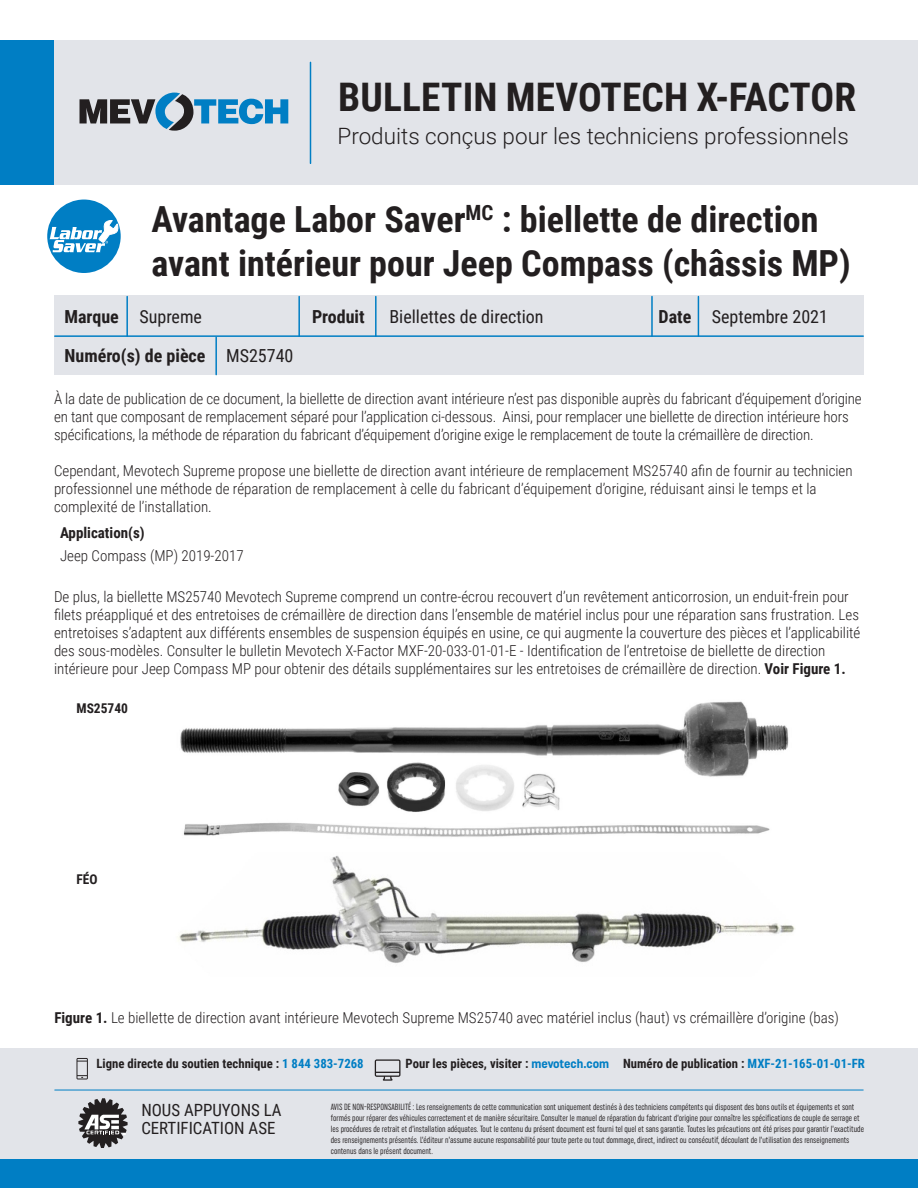
<style>
.page{position:relative;width:918px;height:1188px;background:#fff}
.page>*{position:absolute;margin:0;border:0;box-sizing:border-box;transform-origin:0 0}
.t1{font:700 39.3px "Roboto Condensed";letter-spacing:.005em;color:#231f20}
.t2{font:700 36px/43.5px "Roboto Condensed";color:#231f20}
.t3{font:300 22.5px "Roboto";color:#231f20}
.t4{font:18px "Roboto Condensed";color:#231f20}
.t5{font:700 18px "Roboto Condensed";color:#231f20}
.t6{font:16.8px "Roboto Condensed";color:#231f20}
.Basic_Body{font:300 15px/18px "Roboto Condensed";color:#231f20}
.Basic_Body-2{font:700 15px "Roboto Condensed";color:#231f20}
.Basic_Body-3{font:700 13.5px "Roboto Condensed";color:#231f20}
.t7{font:700 12.75px "Roboto Condensed";color:#231f20}
.t8{font:extra-condensed 9px/10.8px "Uniform";color:#231f20}
.s1{font-weight:700}
.s2{font-weight:400}
.s3{color:#007ec4}
.s4{font-family:"Uniform Condensed";color:#007ec4}
</style>
<div class="page">
<div style="left:54px;top:296px;width:810px;height:79px;background:#e2e4e9"></div>
<hr style="left:298px;top:297px;width:2px;height:39px;background:#007ec4">
<hr style="left:651px;top:297px;width:2px;height:39px;background:#007ec4">
<hr style="left:375px;top:297px;width:2px;height:39px;background:#007ec4">
<hr style="left:698px;top:297px;width:1px;height:39px;background:#007ec4">
<hr style="left:126px;top:297px;width:2px;height:39px;background:#007ec4">
<hr style="left:55px;top:335px;width:808px;height:2px;background:#007ec4">
<hr style="left:215px;top:337px;width:2px;height:38px;background:#007ec4">
<div style="left:44px;top:40px;width:874px;height:145px;background:#e2e4e9"></div>
<div style="left:0;top:40px;width:54px;height:145px;background:#007ec4"></div>
<hr style="left:310px;top:62px;width:1px;height:101px;background:#007ec4">
<svg style="left:80px;top:93px;width:208px;height:38px"></svg>
<div style="left:47px;top:200px;width:74px;height:73px;background:#007ec4;border-radius:50%"></div>
<svg style="left:49px;top:220px;width:70px;height:32px"></svg>
<div style="left:0;top:1049px;width:918px;height:139px;background:#e2e4e9"></div>
<div style="left:0;top:1160px;width:918px;height:28px;background:#007ec4"></div>
<svg style="left:78px;top:1098px;width:50px;height:50px"></svg>
<svg style="left:76px;top:1058px;width:12px;height:21px"></svg>
<svg style="left:375px;top:1059px;width:25px;height:22px"></svg>
<hr style="left:55px;top:1090px;width:808px;height:1px;background:#007ec4">
<img style="left:180px;top:701px;width:609px;height:136px">
<img style="left:178px;top:855px;width:617px;height:108px">
<p class="t1" style="left:338px;top:70px;width:520px">BULLETIN MEVOTECH X-FACTOR</p>
<p class="t3" style="left:338px;top:120px;width:513px">Produits conçus pour les techniciens professionnels</p>
<p class="t2" style="left:151px;top:196px;width:701px">Avantage Labor Saver<sup>MC</sup> : biellette de direction avant intérieur pour Jeep Compass (châssis MP)</p>
<p class="t4" style="left:64px;top:304px;width:139px"><span class="s1">Marque</span> Supreme</p>
<p class="t5" style="left:312px;top:304px;width:54px">Produit</p>
<p class="t4" style="left:389px;top:304px;width:156px">Biellettes de direction</p>
<p class="t4" style="left:658px;top:304px;width:171px"><span class="s1">Date</span> Septembre 2021</p>
<p class="t5" style="left:64px;top:343px;width:231px">Numéro(s) de pièce <span class="s2">MS25740</span></p>
<p class="Basic_Body" style="left:54px;top:389px;width:809px">À la date de publication de ce document, la biellette de direction avant intérieure n’est pas disponible auprès du fabricant d’équipement d’origine en tant que composant de remplacement séparé pour l’application ci-dessous. Ainsi, pour remplacer une biellette de direction intérieure hors spécifications, la méthode de réparation du fabricant d’équipement d’origine exige le remplacement de toute la crémaillère de direction.</p>
<p class="Basic_Body" style="left:54px;top:461px;width:800px">Cependant, Mevotech Supreme propose une biellette de direction avant intérieure de remplacement MS25740 afin de fournir au technicien professionnel une méthode de réparation de remplacement à celle du fabricant d’équipement d’origine, réduisant ainsi le temps et la complexité de l’installation.</p>
<p class="Basic_Body-2" style="left:60px;top:522px;width:86px">Application(s)</p>
<p class="Basic_Body" style="left:60px;top:546px;width:185px">Jeep Compass (MP) 2019-2017</p>
<p class="Basic_Body" style="left:54px;top:587px;width:808px">De plus, la biellette MS25740 Mevotech Supreme comprend un contre-écrou recouvert d’un revêtement anticorrosion, un enduit-frein pour filets préappliqué et des entretoises de crémaillère de direction dans l’ensemble de matériel inclus pour une réparation sans frustration. Les entretoises s’adaptent aux différents ensembles de suspension équipés en usine, ce qui augmente la couverture des pièces et l’applicabilité des sous-modèles. Consulter le bulletin Mevotech X-Factor MXF-20-033-01-01-E - Identification de l’entretoise de biellette de direction intérieure pour Jeep Compass MP pour obtenir des détails supplémentaires sur les entretoises de crémaillère de direction. <span class="s1">Voir Figure 1.</span></p>
<p class="Basic_Body-3" style="left:76px;top:699px;width:53px">MS25740</p>
<p class="Basic_Body-3" style="left:76px;top:870px;width:23px">FÉO</p>
<p class="Basic_Body" style="left:54px;top:1008px;width:786px"><span class="s1">Figure 1.</span> Le biellette de direction avant intérieure Mevotech Supreme MS25740 avec matériel inclus (haut) vs crémaillère d’origine (bas)</p>
<p class="t7" style="left:97px;top:1055px;width:269px">Ligne directe du soutien technique : <span class="s3">1 844 383-7268</span></p>
<p class="t7" style="left:406px;top:1055px;width:461px">Pour les pièces, visiter : <span class="s4">mevotech.com</span> Numéro de publication : <span class="s3">MXF-21-165-01-01-FR</span></p>
<p class="t6" style="left:141px;top:1098px;width:142px">NOUS APPUYONS LA</p>
<p class="t6" style="left:141px;top:1116px;width:136px">CERTIFICATION ASE</p>
<p class="t8" style="left:331px;top:1102px;width:535px">AVIS DE NON-RESPONSABILITÉ : Les renseignements de cette communication sont uniquement destinés à des techniciens compétents qui disposent des bons outils et équipements et sont formés pour réparer des véhicules correctement et de manière sécuritaire. Consulter le manuel de réparation du fabricant d’origine pour connaître les spécifications de couple de serrage et les procédures de retrait et d’installation adéquates. Tout le contenu du présent document est fourni tel quel et sans garantie. Toutes les précautions ont été prises pour garantir l’exactitude des renseignements présentés. L’éditeur n’assume aucune responsabilité pour toute perte ou tout dommage, direct, indirect ou consécutif, découlant de l’utilisation des renseignements contenus dans le présent document.</p>
</div>
